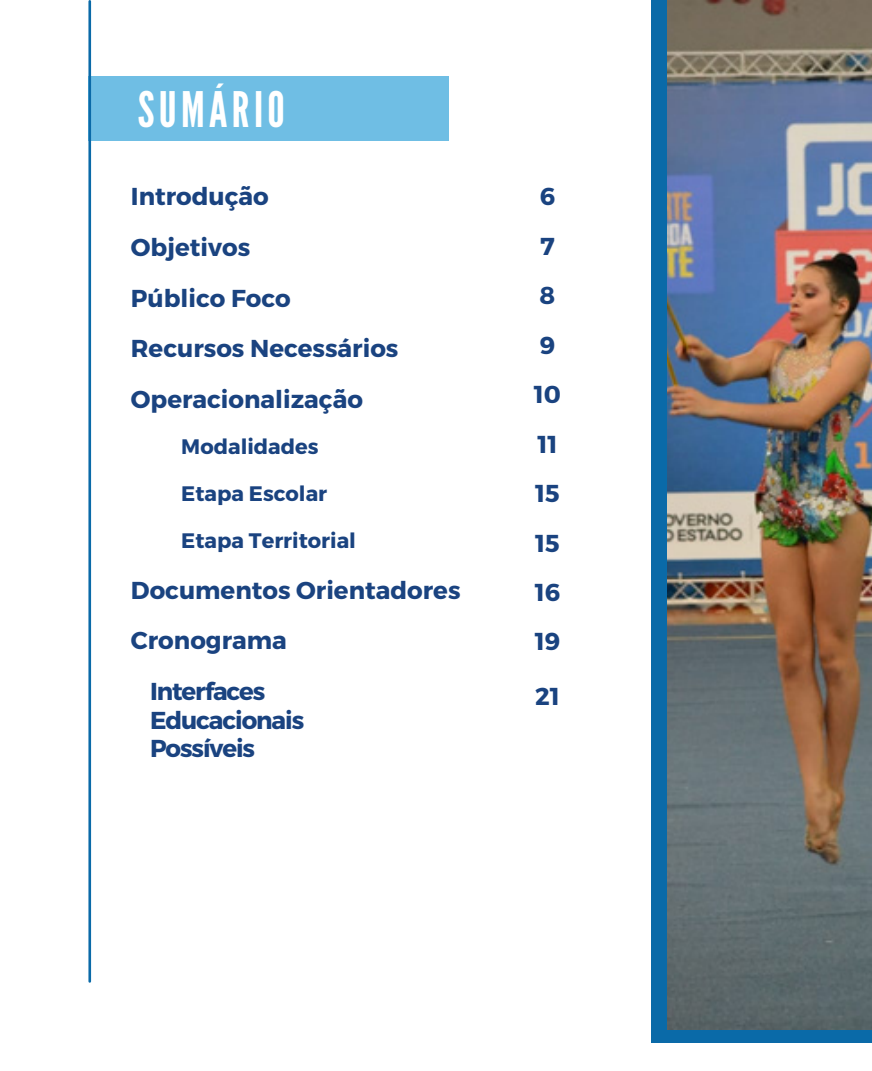
<style>
.page{position:relative;width:872px;height:1071px;background:#fff}
.page>*{position:absolute;margin:0;border:0;box-sizing:border-box;transform-origin:0 0}
.t1{font:49px "League Gothic";letter-spacing:.09em;color:#fff}
.t2{font:700 24.5px "Montserrat";color:#1a4380}
.t3{font:700 24.5px/28.7px "Montserrat";letter-spacing:-.045em;color:#1a4380}
.t4{font:700 21px "Montserrat";color:#1a4380}
</style>
<div class="page">
<div style="left:88px;top:77px;width:361px;height:64px;background:#6fbee4"></div>
<hr style="left:88px;top:1px;width:3px;height:980px;background:#0a6aa8">
<div style="left:651px;top:0;width:221px;height:1042px;background:#0a6aa8"></div>
<img style="left:668px;top:0;width:204px;height:1030px">
<h1 class="t1" style="left:138px;top:81px;width:149px">SUMÁRIO</h1>
<h2 class="t2" style="left:131px;top:181px;width:139px">Introdução</h2>
<h2 class="t2" style="left:131px;top:231px;width:121px">Objetivos</h2>
<h2 class="t2" style="left:131px;top:282px;width:161px">Público Foco</h2>
<h2 class="t2" style="left:131px;top:333px;width:269px">Recursos Necessários</h2>
<h2 class="t2" style="left:131px;top:383px;width:233px">Operacionalização</h2>
<p class="t4" style="left:181px;top:433px;width:139px">Modalidades</p>
<p class="t4" style="left:181px;top:480px;width:147px">Etapa Escolar</p>
<p class="t4" style="left:181px;top:527px;width:176px">Etapa Territorial</p>
<p class="t2" style="left:131px;top:574px;width:331px">Documentos Orientadores</p>
<p class="t2" style="left:131px;top:625px;width:157px">Cronograma</p>
<p class="t3" style="left:150px;top:676px;width:156px">Interfaces<br>Educacionais<br>Possíveis</p>
<p class="t2" style="left:540px;top:181px;width:17px">6</p>
<h2 class="t2" style="left:540px;top:230px;width:16px">7</h2>
<h2 class="t2" style="left:540px;top:280px;width:17px">8</h2>
<p class="t2" style="left:540px;top:329px;width:17px">9</p>
<h2 class="t2" style="left:534px;top:379px;width:29px">10</h2>
<p class="t2" style="left:537px;top:428px;width:22px">11</p>
<p class="t2" style="left:535px;top:477px;width:26px">15</p>
<p class="t2" style="left:535px;top:527px;width:26px">15</p>
<p class="t2" style="left:535px;top:576px;width:27px">16</p>
<p class="t2" style="left:535px;top:626px;width:27px">19</p>
<p class="t2" style="left:535px;top:680px;width:26px">21</p>
</div>
